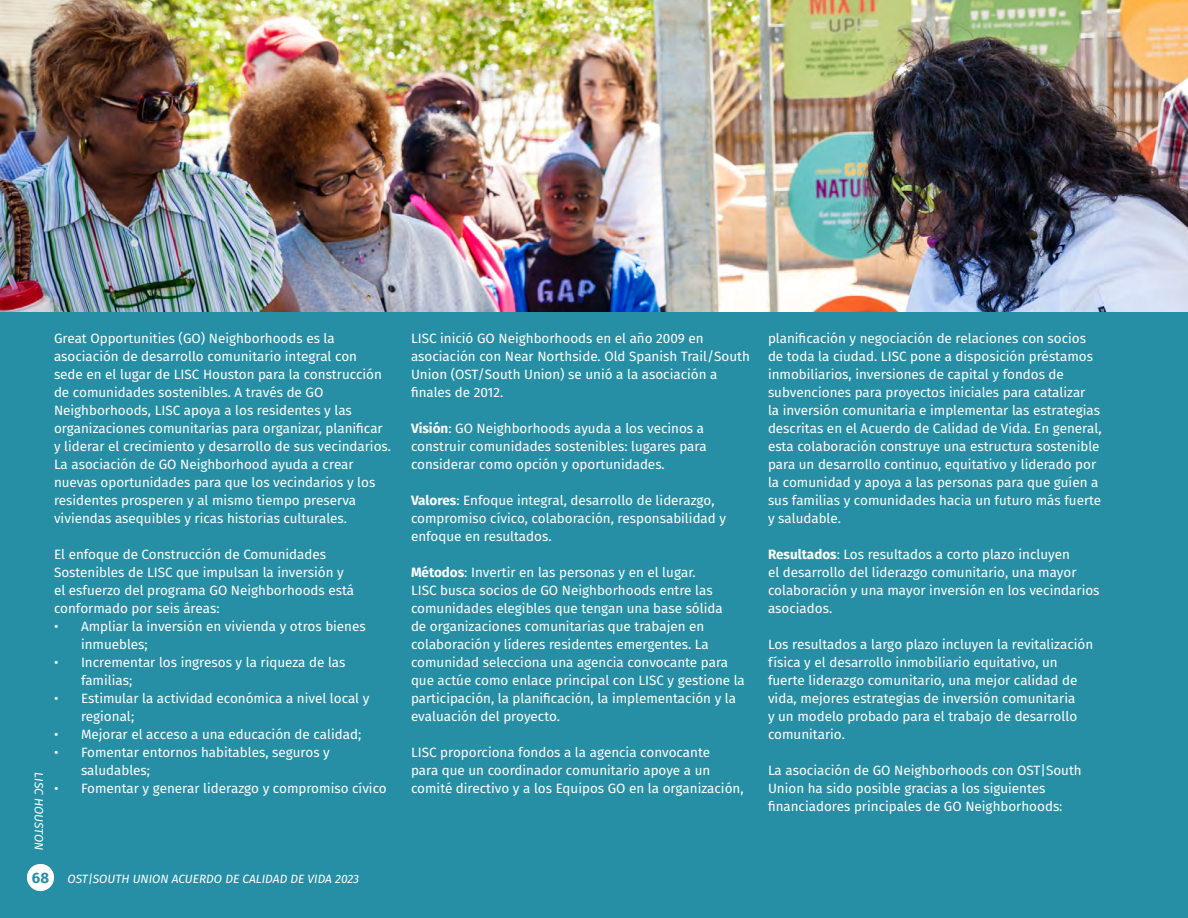
<style>
.page{position:relative;width:1188px;height:918px;background:#278fa5}
.page>*{position:absolute;margin:0;border:0;box-sizing:border-box;transform-origin:0 0}
.t1{font:700 15px "Fira Sans";color:#278fa5}
.t2{font:13.5px/18px "Fira Sans";color:#fff}
.t3{font:italic 12px "Fira Sans";color:#fff}
.s1{font-weight:400;font-size:12px;color:#fff}
.s2{font-weight:700}
</style>
<div class="page">
<img style="left:0;top:0;width:1188px;height:312px">
<div style="left:27px;top:864px;width:27px;height:27px;background:#fff;border-radius:50%"></div>
<p class="t3" style="left:48px;top:772px;width:80px;rotate:90deg">LISC HOUSTON</p>
<p class="t2" style="left:54px;top:328px;width:339px">Great Opportunities (GO) Neighborhoods es la asociación de desarrollo comunitario integral con<br>sede en el lugar de LISC Houston para la construcción de comunidades sostenibles. A través de GO Neighborhoods, LISC apoya a los residentes y las organizaciones comunitarias para organizar, planificar y liderar el crecimiento y desarrollo de sus vecindarios.<br>La asociación de GO Neighborhood ayuda a crear nuevas oportunidades para que los vecindarios y los residentes prosperen y al mismo tiempo preserva viviendas asequibles y ricas historias culturales.</p>
<p class="t2" style="left:54px;top:544px;width:302px">El enfoque de Construcción de Comunidades Sostenibles de LISC que impulsan la inversión y el esfuerzo del programa GO Neighborhoods está conformado por seis áreas:</p>
<p class="t2" style="left:81px;top:617px;width:286px;text-indent:-27px">• Ampliar la inversión en vivienda y otros bienes inmuebles;</p>
<p class="t2" style="left:81px;top:653px;width:266px;text-indent:-27px">• Incrementar los ingresos y la riqueza de las familias;</p>
<p class="t2" style="left:81px;top:689px;width:290px;text-indent:-27px">• Estimular la actividad económica a nivel local y regional;</p>
<p class="t2" style="left:54px;top:725px;width:309px">• Mejorar el acceso a una educación de calidad;</p>
<p class="t2" style="left:81px;top:743px;width:250px;text-indent:-27px">• Fomentar entornos habitables, seguros y saludables;</p>
<p class="t2" style="left:54px;top:779px;width:334px">• Fomentar y generar liderazgo y compromiso cívico</p>
<p class="t1" style="left:32px;top:865px;width:19px">68<span class="s1">25</span></p>
<p class="t3" style="left:68px;top:870px;width:293px">OST|SOUTH UNION ACUERDO DE CALIDAD DE VIDA 2023</p>
<p class="t2" style="left:411px;top:329px;width:340px">LISC inició GO Neighborhoods en el año 2009 en asociación con Near Northside. Old Spanish Trail/South Union (OST/South Union) se unió a la asociación a finales de 2012.</p>
<p class="t2" style="left:411px;top:419px;width:297px"><span class="s2">Visión</span>: GO Neighborhoods ayuda a los vecinos a construir comunidades sostenibles: lugares para considerar como opción y oportunidades.</p>
<p class="t2" style="left:411px;top:491px;width:317px"><span class="s2">Valores</span>: Enfoque integral, desarrollo de liderazgo, compromiso cívico, colaboración, responsabilidad y enfoque en resultados.</p>
<p class="t2" style="left:411px;top:563px;width:335px"><span class="s2">Métodos</span>: Invertir en las personas y en el lugar.<br>LISC busca socios de GO Neighborhoods entre las comunidades elegibles que tengan una base sólida<br>de organizaciones comunitarias que trabajen en colaboración y líderes residentes emergentes. La comunidad selecciona una agencia convocante para que actúe como enlace principal con LISC y gestione la participación, la planificación, la implementación y la evaluación del proyecto.</p>
<p class="t2" style="left:411px;top:742px;width:334px">LISC proporciona fondos a la agencia convocante<br>para que un coordinador comunitario apoye a un comité directivo y a los Equipos GO en la organización,</p>
<p class="t2" style="left:768px;top:329px;width:335px">planificación y negociación de relaciones con socios de toda la ciudad. LISC pone a disposición préstamos inmobiliarios, inversiones de capital y fondos de subvenciones para proyectos iniciales para catalizar<br>la inversión comunitaria e implementar las estrategias descritas en el Acuerdo de Calidad de Vida. En general, esta colaboración construye una estructura sostenible para un desarrollo continuo, equitativo y liderado por la comunidad y apoya a las personas para que guíen a sus familias y comunidades hacia un futuro más fuerte y saludable.</p>
<p class="t2" style="left:768px;top:545px;width:333px"><span class="s2">Resultados</span>: Los resultados a corto plazo incluyen<br>el desarrollo del liderazgo comunitario, una mayor colaboración y una mayor inversión en los vecindarios asociados.</p>
<p class="t2" style="left:768px;top:635px;width:327px">Los resultados a largo plazo incluyen la revitalización física y el desarrollo inmobiliario equitativo, un fuerte liderazgo comunitario, una mejor calidad de vida, mejores estrategias de inversión comunitaria<br>y un modelo probado para el trabajo de desarrollo comunitario.</p>
<p class="t2" style="left:768px;top:760px;width:315px">La asociación de GO Neighborhoods con OST|South<br>Union ha sido posible gracias a los siguientes financiadores principales de GO Neighborhoods:</p>
</div>
